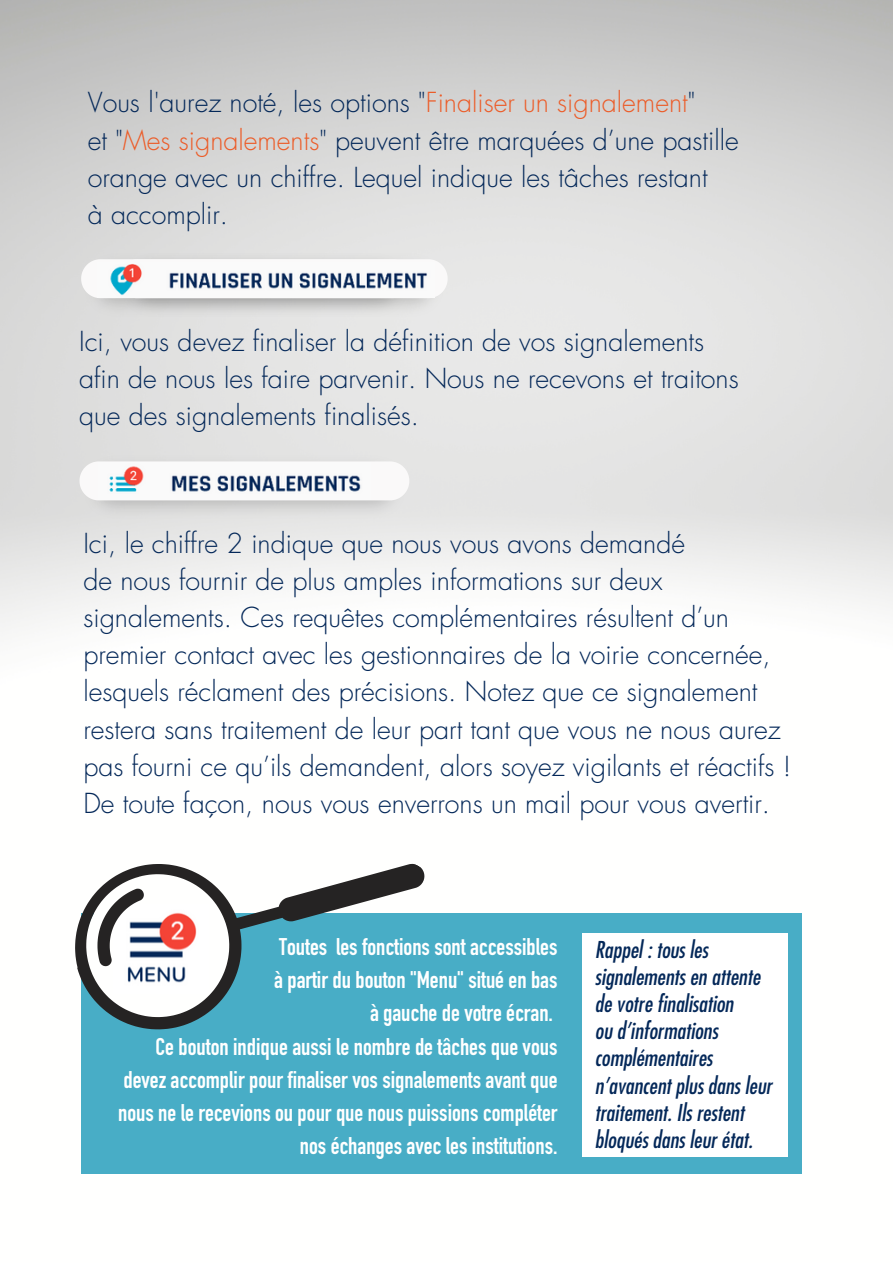
<style>
.page{position:relative;width:893px;height:1264px;background:#fff}
.page>*{position:absolute;margin:0;border:0;box-sizing:border-box;transform-origin:0 0}
.t1{font:300 26.85px/37px "Futura Std";color:#042859}
.t2{font:23.85px/33px "DIN Engschrift Std";color:#fff;text-align:right}
.t3{font:italic condensed 22.65px/27.2px "Futura Std";color:#042859}
.s1{color:#ec5c28}
</style>
<div class="page">
<img style="left:0;top:0;width:892px;height:1174px">
<div style="left:81px;top:913px;width:720px;height:260px;background:#48adc6"></div>
<svg style="left:45px;top:732px;width:384px;height:384px"></svg>
<svg style="left:58px;top:847px;width:200px;height:201px"></svg>
<div style="left:582px;top:932px;width:205px;height:224px;background:#fff"></div>
<img style="left:84px;top:253px;width:37px;height:63px">
<img style="left:121px;top:253px;width:324px;height:63px">
<svg style="left:81px;top:259px;width:366px;height:39px"></svg>
<img style="left:97px;top:262px;width:337px;height:35px">
<img style="left:82px;top:455px;width:324px;height:63px">
<svg style="left:79px;top:461px;width:330px;height:39px"></svg>
<img style="left:98px;top:463px;width:272px;height:37px">
<p class="t1" style="left:88px;top:85px;width:652px">Vous l'aurez noté, les options "<span class="s1">Finaliser un signalement</span>"<br>et "<span class="s1">Mes signalements</span>" peuvent être marquées d’une pastille orange avec un chiffre. Lequel indique les tâches restant<br>à accomplir.</p>
<p class="t1" style="left:79px;top:324px;width:661px">Ici, vous devez finaliser la définition de vos signalements afin de nous les faire parvenir. Nous ne recevons et traitons que des signalements finalisés.</p>
<p class="t1" style="left:83px;top:525px;width:709px">Ici, le chiffre 2 indique que nous vous avons demandé<br>de nous fournir de plus amples informations sur deux signalements. Ces requêtes complémentaires résultent d’un premier contact avec les gestionnaires de la voirie concernée, lesquels réclament des précisions. Notez que ce signalement restera sans traitement de leur part tant que vous ne nous aurez pas fourni ce qu’ils demandent, alors soyez vigilants et réactifs !<br>De toute façon, nous vous enverrons un mail pour vous avertir.</p>
<p class="t2" style="left:118px;top:933px;width:441px">Toutes les fonctions sont accessibles<br>à partir du bouton "Menu" situé en bas<br>à gauche de votre écran.<br>Ce bouton indique aussi le nombre de tâches que vous devez accomplir pour finaliser vos signalements avant que nous ne le recevions ou pour que nous puissions compléter nos échanges avec les institutions.</p>
<p class="t3" style="left:595px;top:936px;width:179px">Rappel : tous les signalements en attente de votre finalisation<br>ou d’informations complémentaires n’avancent plus dans leur traitement. Ils restent bloqués dans leur état.</p>
</div>
